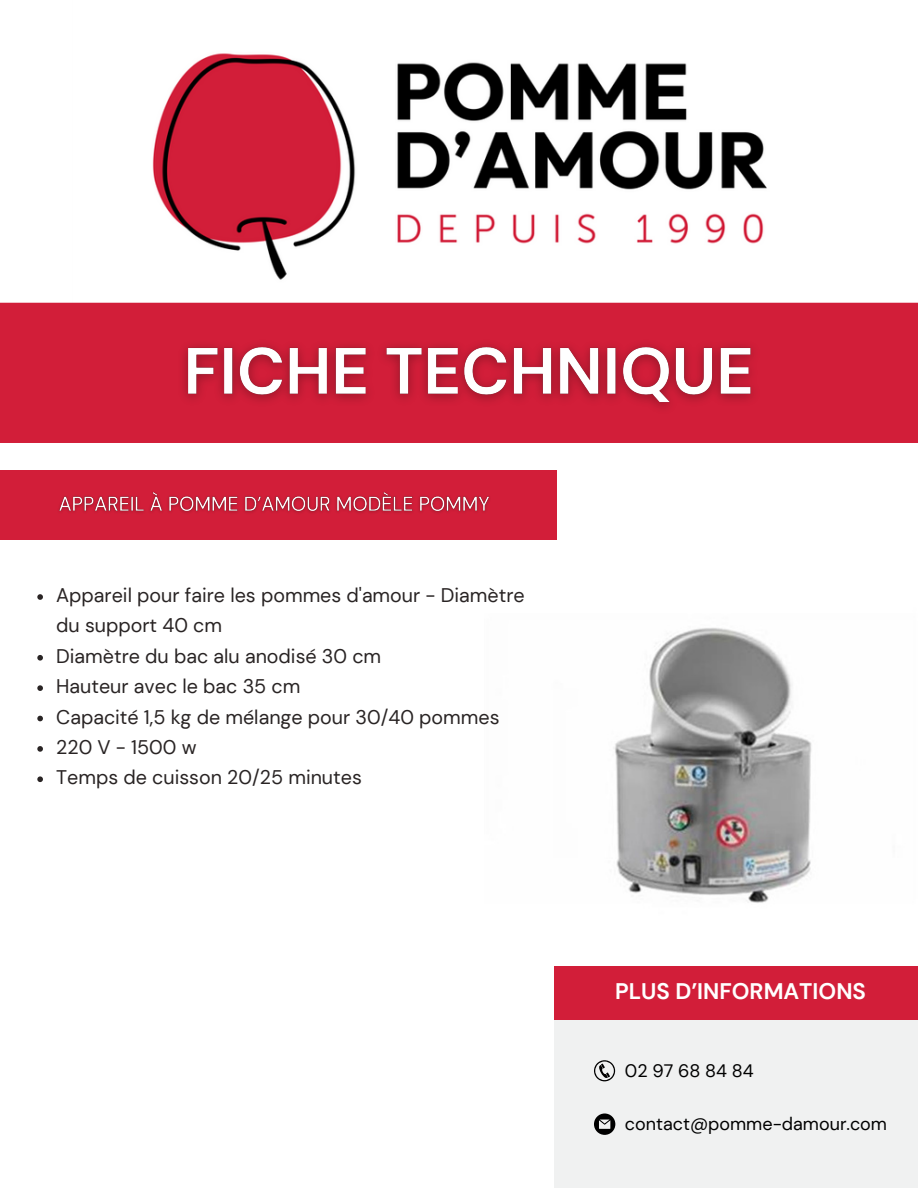
<style>
.page{position:relative;width:918px;height:1188px;background:#fff}
.page>*{position:absolute;margin:0;border:0;box-sizing:border-box;transform-origin:0 0}
.t1{font:700 22.5px "DM Sans";color:#fff}
.t2{font:19.65px/30.3px "DM Sans";color:#292424}
.t3{font:18px "DM Sans";color:#000}
</style>
<div class="page">
<img style="left:73px;top:53px;width:773px;height:250px">
<div style="left:0;top:471px;width:557px;height:69px;background:#d21e39"></div>
<div style="left:554px;top:993px;width:364px;height:195px;background:#f0f1f1"></div>
<div style="left:554px;top:966px;width:364px;height:54px;background:#d21e39"></div>
<svg style="left:594px;top:1060px;width:21px;height:21px"></svg>
<svg style="left:594px;top:1114px;width:21px;height:21px"></svg>
<div style="left:0;top:303px;width:918px;height:140px;background:#d21e39"></div>
<img style="left:614px;top:628px;width:198px;height:275px">
<img style="left:171px;top:328px;width:596px;height:94px">
<img style="left:59px;top:492px;width:431px;height:21px">
<svg style="left:37px;top:594px;width:6px;height:6px"></svg>
<svg style="left:37px;top:655px;width:6px;height:6px"></svg>
<svg style="left:37px;top:685px;width:6px;height:6px"></svg>
<svg style="left:37px;top:716px;width:6px;height:5px"></svg>
<svg style="left:37px;top:746px;width:6px;height:6px"></svg>
<svg style="left:37px;top:776px;width:6px;height:6px"></svg>
<p class="t2" style="left:56px;top:580px;width:470px">Appareil pour faire les pommes d'amour - Diamètre du support 40 cm</p>
<p class="t2" style="left:56px;top:641px;width:327px">Diamètre du bac alu anodisé 30 cm</p>
<p class="t2" style="left:56px;top:671px;width:246px">Hauteur avec le bac 35 cm</p>
<p class="t2" style="left:56px;top:702px;width:445px">Capacité 1,5 kg de mélange pour 30/40 pommes</p>
<p class="t2" style="left:56px;top:732px;width:142px">220 V - 1500 w</p>
<p class="t2" style="left:56px;top:762px;width:307px">Temps de cuisson 20/25 minutes</p>
<p class="t1" style="left:615px;top:977px;width:252px">PLUS D’INFORMATIONS</p>
<p class="t3" style="left:625px;top:1060px;width:130px">02 97 68 84 84</p>
<p class="t3" style="left:625px;top:1112px;width:264px">contact@pomme-damour.com</p>
</div>
